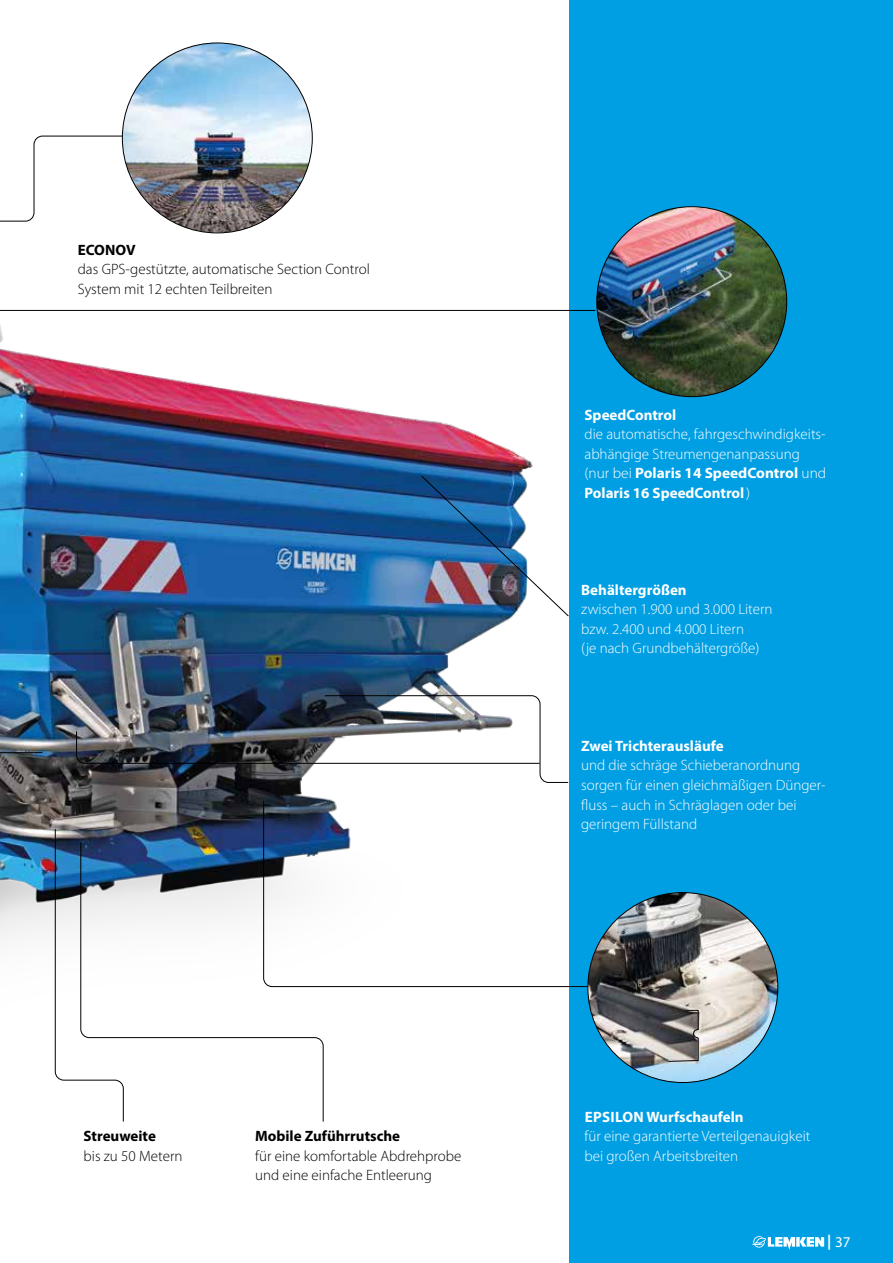
<style>
.page{position:relative;width:893px;height:1263px;background:#fff}
.page>*{position:absolute;margin:0;border:0;box-sizing:border-box;transform-origin:0 0}
.t1{font:300 15px/19.5px "Myriad Pro";color:#fff}
.t2{font:300 15px/19.5px "Myriad Pro";color:#000}
.t3{font:700 15px "Myriad Pro";color:#fff}
.t4{font:700 15px "Myriad Pro";color:#000}
.t5{font:15px "Myriad Pro";color:#fff}
.s1{font-weight:700}
</style>
<div class="page">
<div style="left:569px;top:0;width:324px;height:1263px;background:#009fe3"></div>
<img style="left:0;top:174px;width:700px;height:909px">
<svg style="left:124px;top:842px;width:200px;height:280px"></svg>
<img style="left:76px;top:695px;width:493px;height:88px">
<svg style="left:263px;top:800px;width:344px;height:187px"></svg>
<svg style="left:0;top:42px;width:218px;height:268px"></svg>
<img style="left:421px;top:475px;width:148px;height:142px">
<svg style="left:55px;top:828px;width:69px;height:294px"></svg>
<img style="left:0;top:752px;width:43px;height:331px">
<img style="left:588px;top:892px;width:190px;height:190px;border-radius:95px">
<svg style="left:668px;top:1009px;width:31px;height:53px"></svg>
<img style="left:597px;top:207px;width:190px;height:190px;border-radius:95px">
<img style="left:122px;top:43px;width:190px;height:190px;border-radius:93px">
<svg style="left:0;top:310px;width:596px;height:73px"></svg>
<svg style="left:751px;top:1236px;width:73px;height:13px"></svg>
<p class="t4" style="left:78px;top:240px;width:59px">ECONOV</p>
<p class="t2" style="left:78px;top:259px;width:294px">das GPS-gestützte, automatische Section Control<br>System mit 12 echten Teilbreiten</p>
<p class="t4" style="left:84px;top:1126px;width:74px">Streuweite</p>
<p class="t2" style="left:84px;top:1146px;width:100px">bis zu 50 Metern</p>
<p class="t4" style="left:255px;top:1126px;width:147px">Mobile Zuführrutsche</p>
<p class="t2" style="left:255px;top:1146px;width:208px">für eine komfortable Abdrehprobe und eine einfache Entleerung</p>
<p class="t3" style="left:585px;top:405px;width:93px">SpeedControl</p>
<p class="t1" style="left:585px;top:424px;width:243px">die automatische, fahrgeschwindigkeits&shy;abhängige Streumengenanpassung (nur bei <span class="s1">Polaris 14 SpeedControl</span> und <span class="s1">Polaris 16 SpeedControl</span>)</p>
<p class="t3" style="left:581px;top:580px;width:107px">Behältergrößen</p>
<p class="t1" style="left:581px;top:600px;width:193px">zwischen 1.900 und 3.000 Litern bzw. 2.400 und 4.000 Litern<br>(je nach Grundbehältergröße)</p>
<p class="t3" style="left:581px;top:736px;width:144px">Zwei Trichterausläufe</p>
<p class="t1" style="left:581px;top:756px;width:246px">und die schräge Schieberanordnung sorgen für einen gleichmäßigen Dünger&shy;fluss – auch in Schräglagen oder bei geringem Füllstand</p>
<p class="t3" style="left:585px;top:1107px;width:160px">EPSILON Wurfschaufeln</p>
<p class="t1" style="left:585px;top:1126px;width:227px">für eine garantierte Verteilgenauigkeit bei großen Arbeitsbreiten</p>
<p class="t5" style="left:827px;top:1232px;width:25px"><span class="s1">|</span> 37</p>
</div>
